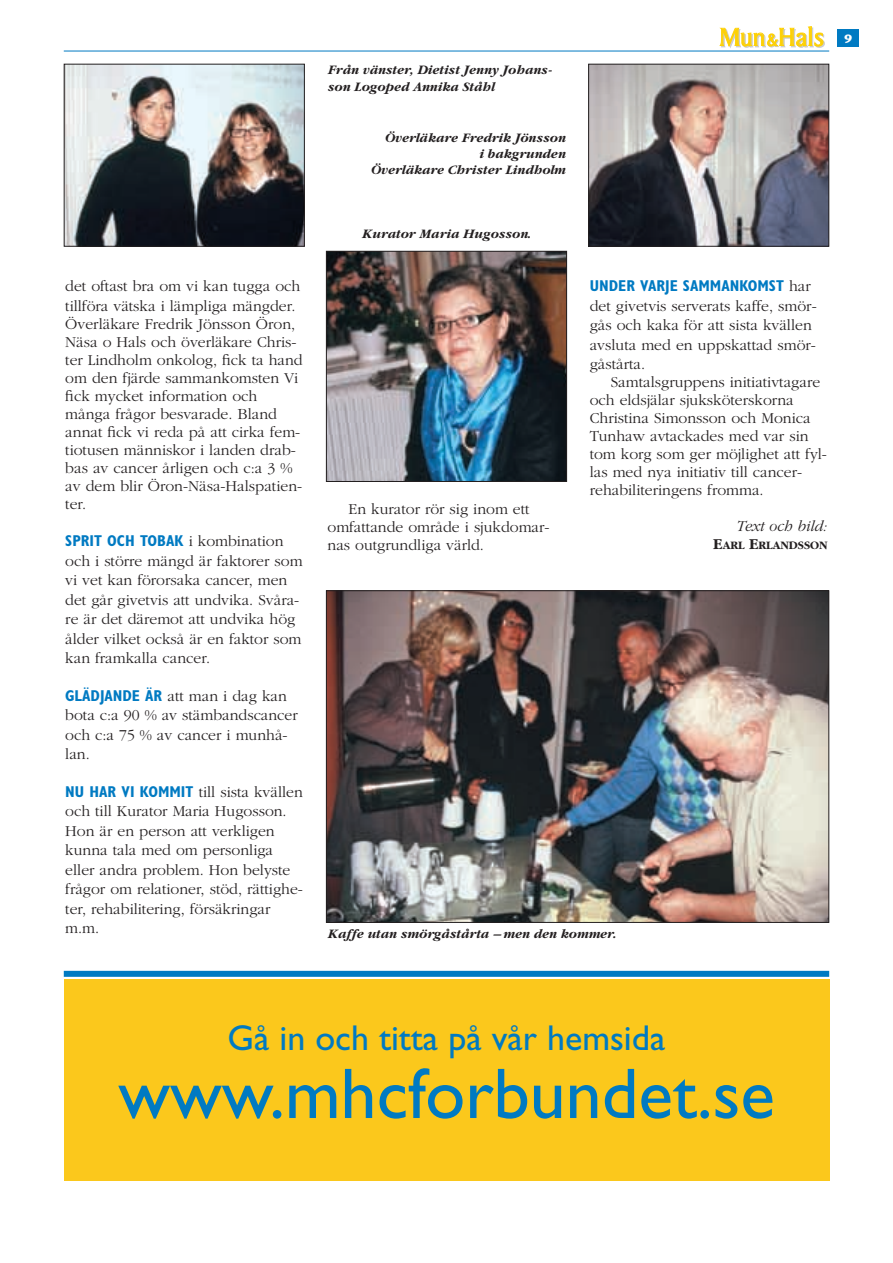
<style>
.page{position:relative;width:893px;height:1263px;background:#fff}
.page>*{position:absolute;margin:0;border:0;box-sizing:border-box;transform-origin:0 0}
.t1{font:72px "Gill Sans";color:#007ac2}
.t2{font:36px "Gill Sans";color:#007ac2}
.t3{font:27px "Baker Signet";letter-spacing:.015em;color:#fed105}
.t4{font:300 15.75px/19.5px "Garamond";color:#231f20}
.t5{font:700 condensed 15.75px "Gill Sans";color:#007ac2}
.t6{font:italic 300 15.75px "Garamond";color:#231f20}
.t7{font:italic 700 13.5px/16.2px "Garamond";color:#231f20}
.t8{font:700 12px "Stone Sans";color:#fff}
.t9{font:700 11.85px "Garamond";color:#231f20}
.s1{font-family:"Garamond";font-weight:300;font-stretch:normal;color:#231f20}
.s2{font-family:"Gill Sans";font-weight:700;font-stretch:condensed;color:#007ac2}
.s3{font-size:18px}
.s4{font-size:15.75px}
</style>
<div class="page">
<hr style="left:64px;top:51px;width:765px;height:1px;background:#007ac2">
<div style="left:838px;top:30px;width:21px;height:17px;background:#007ac2"></div>
<img style="left:328px;top:253px;width:237px;height:227px">
<div style="left:326px;top:251px;width:241px;height:231px;border:1px solid #231f20"></div>
<img style="left:66px;top:66px;width:237px;height:179px">
<div style="left:64px;top:64px;width:241px;height:183px;border:1px solid #231f20"></div>
<img style="left:590px;top:66px;width:237px;height:179px">
<div style="left:588px;top:64px;width:241px;height:183px;border:1px solid #231f20"></div>
<img style="left:328px;top:592px;width:499px;height:329px">
<div style="left:64px;top:971px;width:765px;height:6px;background:#007ac2"></div>
<div style="left:64px;top:979px;width:765px;height:202px;background:#fbc81c"></div>
<p class="t4" style="left:65px;top:276px;width:236px">det oftast bra om vi kan tugga och tillföra vätska i lämpliga mängder.</p>
<p class="t4" style="left:65px;top:314px;width:239px;line-height:18px">Överläkare Fredrik Jönsson Öron,<br>Näsa o Hals och överläkare Chris&shy;ter Lindholm onkolog, fick ta hand om den fjärde sammankomsten Vi fick mycket information och många frågor besvarade. Bland annat fick vi reda på att cirka fem&shy;tiotusen människor i landen drab&shy;bas av cancer årligen och c:a 3 % av dem blir Öron-Näsa-Halspatien&shy;ter.</p>
<p class="t5" style="left:65px;top:535px;width:220px">SPRIT OCH TOBAK <span class="s1">i kombination</span></p>
<p class="t4" style="left:65px;top:550px;width:239px">och i större mängd är faktorer som vi vet kan förorsaka cancer, men det går givetvis att undvika. Svåra&shy;re är det däremot att undvika hög ålder vilket också är en faktor som kan framkalla cancer.</p>
<p class="t4" style="left:65px;top:685px;width:234px"><span class="s2">GLÄDJANDE ÄR</span> att man i dag kan bota c:a 90 % av stämbandscancer och c:a 75 % av cancer i munhå&shy;lan.</p>
<p class="t4" style="left:65px;top:781px;width:239px"><span class="s2">NU HAR VI KOMMIT</span> till sista kvällen och till Kurator Maria Hugosson.<br>Hon är en person att verkligen kunna tala med om personliga eller andra problem. Hon belyste frågor om relationer, stöd, rättighe&shy;ter, rehabilitering, försäkringar m.m.</p>
<p class="t7" style="left:327px;top:62px;width:226px">Från vänster, Dietist Jenny Johans&shy;son Logoped Annika Ståhl</p>
<p class="t7" style="left:371px;top:129px;width:196px;text-align:right">Överläkare Fredrik Jönsson<br>i bakgrunden<br>Överläkare Christer Lindholm</p>
<p class="t7" style="left:362px;top:225px;width:171px">Kurator Maria Hugosson.</p>
<p class="t4" style="left:327px;top:500px;width:224px;line-height:18px;text-indent:21px">En kurator rör sig inom ett omfattande område i sjukdomar&shy;nas outgrundliga värld.</p>
<h3 class="t3" style="left:719px;top:27px;width:106px">Mun<span class="s3">&amp;</span>Hals</h3>
<p class="t8" style="left:844px;top:34px;width:9px">9</p>
<p class="t5" style="left:590px;top:280px;width:223px">UNDER VARJE SAMMANKOMST <span class="s1">har</span></p>
<p class="t4" style="left:590px;top:295px;width:228px">det givetvis serverats kaffe, smör&shy;gås och kaka för att sista kvällen avsluta med en uppskattad smör&shy;gåstårta.</p>
<p class="t4" style="left:590px;top:373px;width:239px;line-height:18px;text-indent:21px">Samtalsgruppens initiativtagare och eldsjälar sjuksköterskorna<br>Christina Simonsson och Monica<br>Tunhaw avtackades med var sin tom korg som ger möjlighet att fyl&shy;las med nya initiativ till cancer&shy;rehabiliteringens fromma.</p>
<p class="t6" style="left:736px;top:516px;width:93px">Text och bild:</p>
<p class="t9" style="left:713px;top:538px;width:116px"><span class="s4">E</span>ARL <span class="s4">E</span>RLANDSSON</p>
<p class="t7" style="left:327px;top:925px;width:290px">Kaffe utan smörgåstårta – men den kommer.</p>
<h2 class="t2" style="left:228px;top:1024px;width:440px">Gå in och titta på vår hemsida</h2>
<h1 class="t1" style="left:118px;top:1066px;width:658px">www.mhcforbundet.se</h1>
</div>
